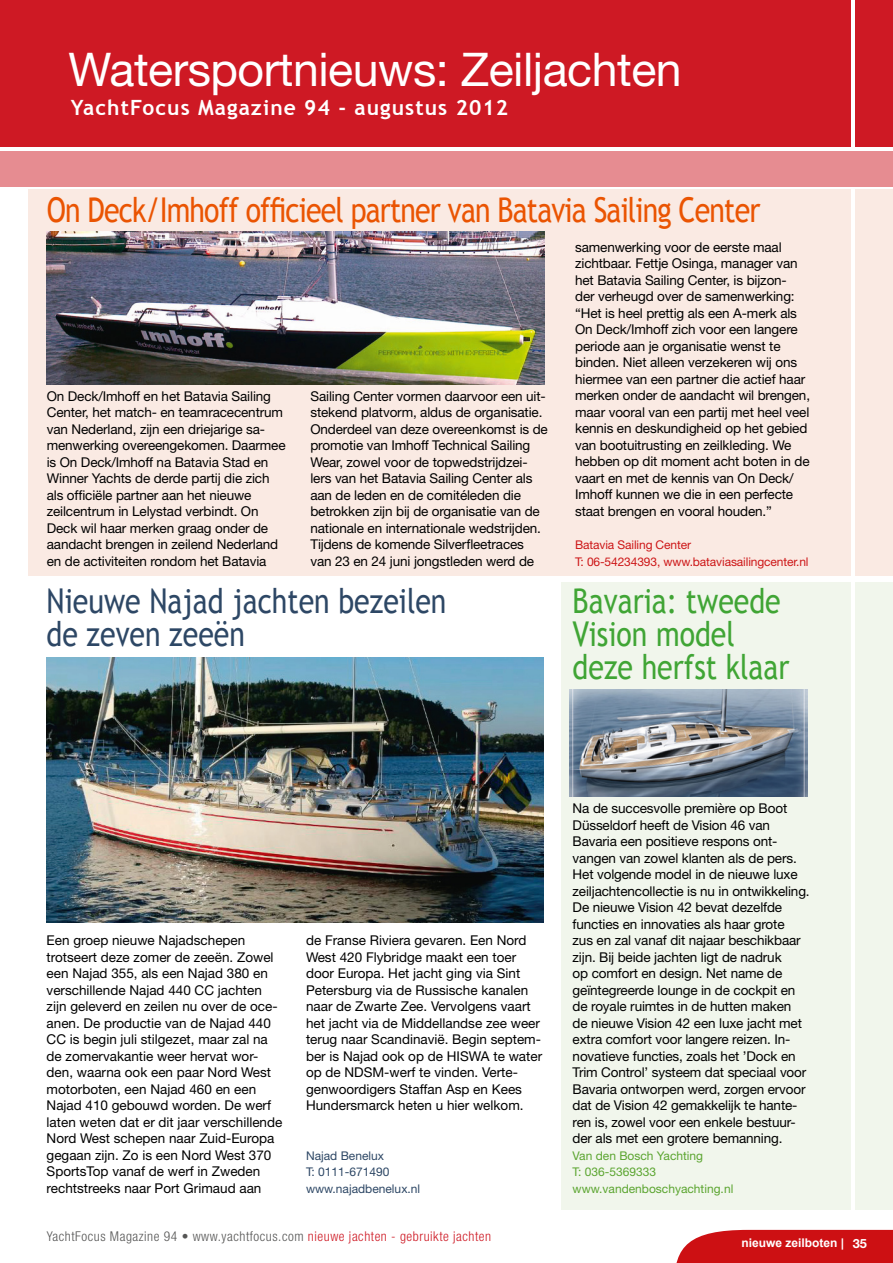
<style>
.page{position:relative;width:893px;height:1263px;background:#fff}
.page>*{position:absolute;margin:0;border:0;box-sizing:border-box;transform-origin:0 0}
.t1{font:46.5px "Helvetica Neue";letter-spacing:-.01em;color:#fff}
.t2{font:34.2px "Trebuchet MS";letter-spacing:-.03em;color:#ea5402;scale:.83 1}
.t3{font:34.2px/33px "Trebuchet MS";color:#40a535;scale:.83 1}
.t4{font:34.2px/33px "Trebuchet MS";color:#2d4765;scale:.83 1}
.t5{font:700 21px "Trebuchet MS";letter-spacing:.05em;color:#fff}
.t6{font:13.5px/16.5px "Helvetica Neue";letter-spacing:-.01em;color:#000}
.t7{font:300 condensed 13.5px "Helvetica Neue";letter-spacing:.04em;color:#565655}
.t8{font:12px/16.5px "Helvetica Neue";letter-spacing:-.01em;color:#cd1617}
.t9{font:12px/16.5px "Helvetica Neue";color:#5ba530}
.t10{font:12px/16.5px "Helvetica Neue";color:#2d4765}
.t11{font:700 12px "Arial";color:#fff}
.s1{color:#ce1924}
.s2{font-family:"Helvetica Neue";font-size:12.75px}
</style>
<div class="page">
<div style="left:28px;top:189px;width:822px;height:387px;background:#faeae3"></div>
<div style="left:855px;top:189px;width:38px;height:387px;background:#faeae3"></div>
<div style="left:0;top:0;width:850px;height:147px;background:#ce1924"></div>
<div style="left:855px;top:0;width:38px;height:147px;background:#ce1924"></div>
<div style="left:0;top:151px;width:893px;height:36px;background:#e68c91"></div>
<div style="left:676px;top:1230px;width:217px;height:33px;background:#cd1013"></div>
<div style="left:561px;top:582px;width:289px;height:627px;background:#f1f6ec"></div>
<div style="left:855px;top:582px;width:38px;height:627px;background:#f1f6ec"></div>
<img style="left:47px;top:231px;width:497px;height:153px">
<img style="left:47px;top:657px;width:496px;height:266px">
<img style="left:570px;top:689px;width:238px;height:107px">
<h1 class="t1" style="left:69px;top:42px;width:615px">Watersportnieuws: Zeiljachten</h1>
<h3 class="t5" style="left:71px;top:94px;width:439px">YachtFocus Magazine 94 - augustus 2012</h3>
<h2 class="t2" style="left:47px;top:190px;width:861px">On Deck/Imhoff officieel partner van Batavia Sailing Center</h2>
<p class="t6" style="left:47px;top:387px;width:240px">On Deck/Imhoff en het Batavia Sailing Center, het match- en teamracecentrum van Nederland, zijn een driejarige sa&shy;menwerking overeengekomen. Daarmee is On Deck/Imhoff na Batavia Stad en Winner Yachts de derde partij die zich als officiële partner aan het nieuwe zeilcentrum in Lelystad verbindt. On Deck wil haar merken graag onder de aandacht brengen in zeilend Nederland en de activiteiten rondom het Batavia</p>
<p class="t6" style="left:310px;top:387px;width:239px">Sailing Center vormen daarvoor een uit&shy;stekend platvorm, aldus de organisatie.<br>Onderdeel van deze overeenkomst is de promotie van Imhoff Technical Sailing Wear, zowel voor de topwedstrijdzei&shy;lers van het Batavia Sailing Center als aan de leden en de comitéleden die betrokken zijn bij de organisatie van de nationale en internationale wedstrijden.<br>Tijdens de komende Silverfleetraces van 23 en 24 juni jongstleden werd de</p>
<h2 class="t4" style="left:47px;top:585px;width:483px">Nieuwe Najad jachten bezeilen de zeven zeeën</h2>
<p class="t6" style="left:575px;top:239px;width:236px">samenwerking voor de eerste maal zichtbaar. Fettje Osinga, manager van het Batavia Sailing Center, is bijzon-<br>der verheugd over de samenwerking: “Het is heel prettig als een A-merk als On Deck/Imhoff zich voor een langere periode aan je organisatie wenst te binden. Niet alleen verzekeren wij ons hiermee van een partner die actief haar merken onder de aandacht wil brengen, maar vooral van een partij met heel veel kennis en deskundigheid op het gebied van bootuitrusting en zeilkleding. We hebben op dit moment acht boten in de vaart en met de kennis van On Deck/ Imhoff kunnen we die in een perfecte staat brengen en vooral houden.”</p>
<p class="t8" style="left:575px;top:536px;width:235px">Batavia Sailing Center<br>T: 06-54234393, www.bataviasailingcenter.nl</p>
<h2 class="t3" style="left:573px;top:585px;width:263px">Bavaria: tweede<br>Vision model deze herfst klaar</h2>
<p class="t6" style="left:47px;top:932px;width:237px">Een groep nieuwe Najadschepen trotseert deze zomer de zeeën. Zowel een Najad 355, als een Najad 380 en verschillende Najad 440 CC jachten zijn geleverd en zeilen nu over de oce&shy;anen. De productie van de Najad 440<br>CC is begin juli stilgezet, maar zal na de zomervakantie weer hervat wor&shy;den, waarna ook een paar Nord West motorboten, een Najad 460 en een Najad 410 gebouwd worden. De werf laten weten dat er dit jaar verschillende Nord West schepen naar Zuid-Europa gegaan zijn. Zo is een Nord West 370<br>SportsTop vanaf de werf in Zweden rechtstreeks naar Port Grimaud aan</p>
<p class="t6" style="left:306px;top:932px;width:237px">de Franse Riviera gevaren. Een Nord West 420 Flybridge maakt een toer door Europa. Het jacht ging via Sint Petersburg via de Russische kanalen naar de Zwarte Zee. Vervolgens vaart het jacht via de Middellandse zee weer terug naar Scandinavië. Begin septem&shy;ber is Najad ook op de Hiswa</p>
<p class="t6" style="left:306px;top:1047px;width:238px;text-indent:187px">te water op de NDSM-werf te vinden. Verte&shy;genwoordigers Staffan Asp en Kees<br>Hundersmarck heten u hier welkom.</p>
<p class="t10" style="left:306px;top:1147px;width:116px">Najad Benelux<br>T: 0111-671490 www.najadbenelux.nl</p>
<p class="t7" style="left:47px;top:1228px;width:446px">YachtFocus Magazine 94 • www.yachtfocus.com <span class="s1">nieuwe jachten - gebruikte jachten</span></p>
<p class="t6" style="left:573px;top:800px;width:239px">Na de succesvolle première op Boot Düsseldorf heeft de Vision 46 van Bavaria een positieve respons ont&shy;vangen van zowel klanten als de pers.<br>Het volgende model in de nieuwe luxe zeiljachtencollectie is nu in ontwikkeling.<br>De nieuwe Vision 42 bevat dezelfde functies en innovaties als haar grote<br>zus en zal vanaf dit najaar beschikbaar zijn. Bij beide jachten ligt de nadruk<br>op comfort en design. Net name de geïntegreerde lounge in de cockpit en de royale ruimtes in de hutten maken de nieuwe Vision 42 een luxe jacht met extra comfort voor langere reizen. In&shy;novatieve functies, zoals het ’Dock en Trim Control’ systeem dat speciaal voor Bavaria ontworpen werd, zorgen ervoor dat de Vision 42 gemakkelijk te hante&shy;ren is, zowel voor een enkele bestuur&shy;der als met een grotere bemanning.</p>
<p class="t9" style="left:573px;top:1147px;width:162px">Van den Bosch Yachting<br>T: 036-5369333 www.vandenboschyachting.nl</p>
<p class="t11" style="left:741px;top:1235px;width:127px">nieuwe zeilboten | <span class="s2">35</span></p>
</div>
